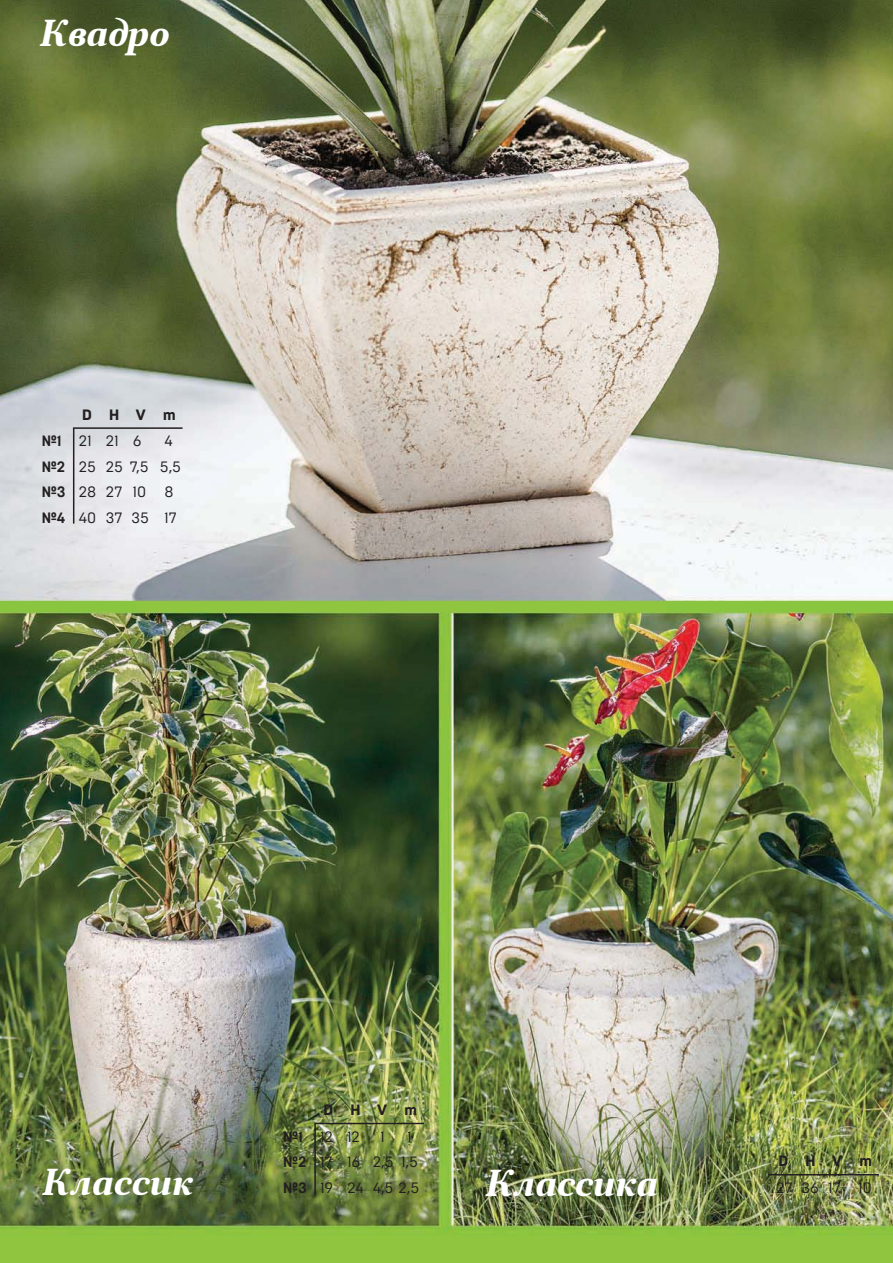
<style>
.page{position:relative;width:893px;height:1263px;background:#fff}
.page>*{position:absolute;margin:0;border:0;box-sizing:border-box;transform-origin:0 0}
.t1{font:italic 700 37.5px "Anglecia Pro Text";color:#fff}
.t2{font:15px/25.5px "Brutal Type";color:#231f20}
.t3{font:800 15px "Brutal Type";color:#231f20}
.s1{font-weight:700}
</style>
<div class="page">
<img style="left:0;top:0;width:893px;height:1263px">
<hr style="left:73px;top:428px;width:1px;height:96px;background:#231f20">
<hr style="left:73px;top:427px;width:110px;height:2px;background:#231f20">
<hr style="left:314px;top:1123px;width:2px;height:72px;background:#231f20">
<hr style="left:314px;top:1123px;width:110px;height:1px;background:#231f20">
<hr style="left:769px;top:1174px;width:110px;height:1px;background:#231f20">
<h1 class="t1" style="left:39px;top:8px;width:130px">Квадро</h1>
<p class="t3" style="left:82px;top:405px;width:96px">D H V m</p>
<p class="t2" style="left:41px;top:428px;width:102px"><span class="s1">№1</span> 21 21 6</p>
<p class="t2" style="left:41px;top:428px;width:141px;text-indent:123px">4 <span class="s1">№2</span> 25 25 7,5 5,5 <span class="s1">№3</span> 28 27 10 8 <span class="s1">№4</span> 40 37 35 17</p>
<h1 class="t1" style="left:41px;top:1157px;width:152px">Классик</h1>
<p class="t3" style="left:323px;top:1101px;width:96px">D H V m</p>
<p class="t2" style="left:283px;top:1124px;width:79px"><span class="s1">№1</span> 12 12</p>
<p class="t2" style="left:380px;top:1124px;width:6px">1</p>
<p class="t2" style="left:283px;top:1124px;width:138px;text-indent:124px">1 <span class="s1">№2</span> 17 16 2,5 1,5 <span class="s1">№3</span> 19 24 4,5 2,5</p>
<h1 class="t1" style="left:485px;top:1157px;width:172px">Классика</h1>
<p class="t3" style="left:778px;top:1152px;width:96px">D H V m</p>
<p class="t2" style="left:776px;top:1175px;width:97px">27 36 17 10</p>
</div>
